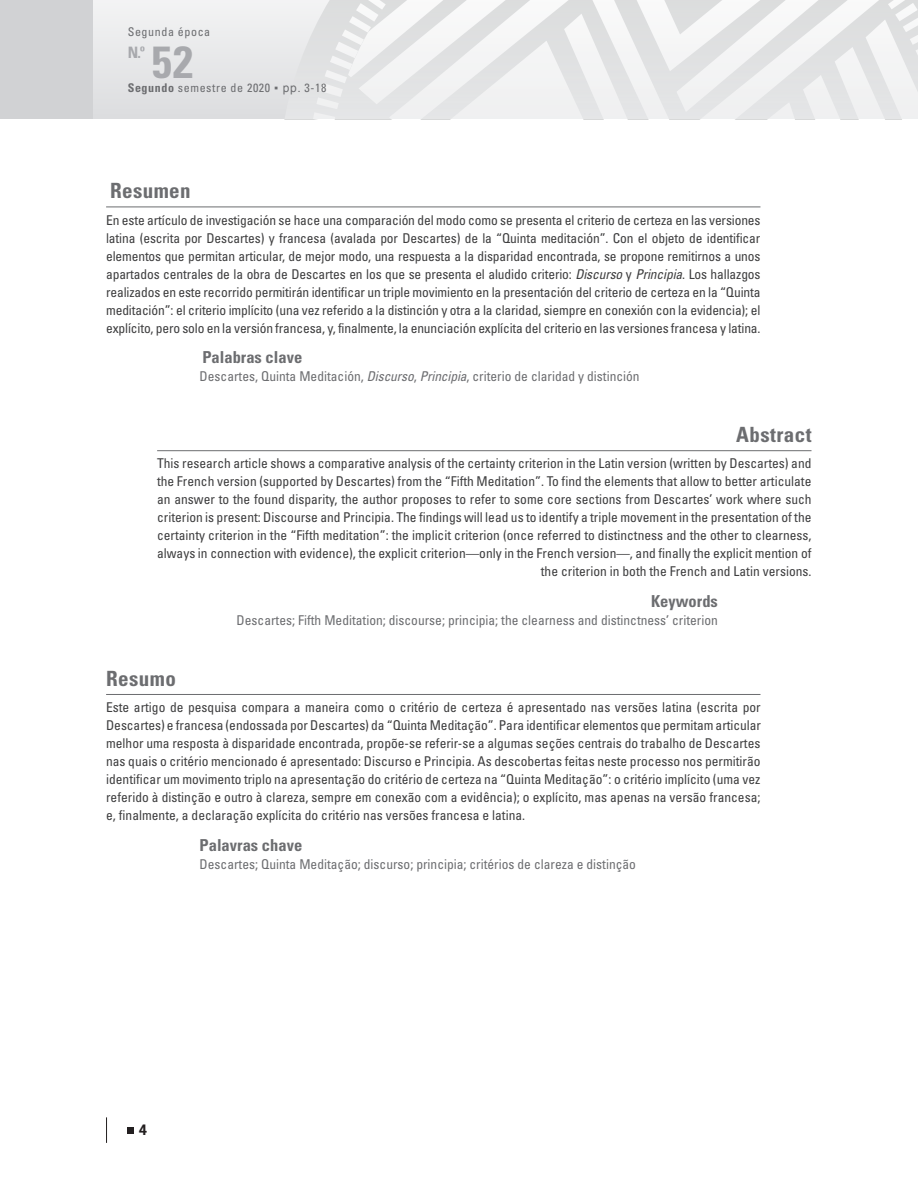
<style>
.page{position:relative;width:918px;height:1188px;background:#fff}
.page>*{position:absolute;margin:0;border:0;box-sizing:border-box;transform-origin:0 0}
.t1{font:700 condensed 45px "Univers LT Std";color:#a8a9ad}
.t2{font:700 condensed 21px "Univers LT Std";letter-spacing:.02em;color:#6c6d70}
.t3{font:700 condensed 16.5px "Univers LT Std";color:#6c6d70}
.t4{font:700 condensed 15.75px "Univers LT Std";color:#a8a9ad}
.t5{font:condensed 13.5px/18px "Univers LT Std";color:#3e3e3f;text-align:justify}
.t6{font:condensed 13.5px "Univers LT Std";color:#6c6d70}
.t7{font:700 13.5px "News Gothic Std";color:#231f20}
.t8{font:condensed 12px "Univers LT Std";letter-spacing:.05em;color:#6c6d70}
.s1{font-weight:700}
.s2{font-family:"Arial";font-stretch:normal}
.s3{font-style:italic}
</style>
<div class="page">
<div style="left:94px;top:0;width:824px;height:119px;background:#e8e9ea"></div>
<svg style="left:307px;top:0;width:611px;height:89px"></svg>
<svg style="left:128px;top:1128px;width:6px;height:6px"></svg>
<svg style="left:106px;top:1117px;width:1px;height:26px"></svg>
<div style="left:0;top:0;width:93px;height:119px;background:#d1d2d4"></div>
<hr style="left:106px;top:207px;width:654px;height:1px;background:#6c6d70">
<hr style="left:157px;top:450px;width:655px;height:1px;background:#6c6d70">
<hr style="left:106px;top:694px;width:654px;height:1px;background:#6c6d70">
<p class="t8" style="left:128px;top:24px;width:84px">Segunda época</p>
<p class="t4" style="left:128px;top:43px;width:19px">N.º</p>
<h1 class="t1" style="left:152px;top:34px;width:43px">52</h1>
<p class="t8" style="left:128px;top:80px;width:200px"><span class="s1">Segundo</span> semestre de 2020 <span class="s2">▪ pp.</span> 3-18</p>
<h2 class="t2" style="left:110px;top:178px;width:82px">Resumen</h2>
<p class="t5" style="left:106px;top:211px;width:656px">En este artículo de investigación se hace una comparación del modo como se presenta el criterio de certeza en las versiones latina (escrita por Descartes) y francesa (avalada por Descartes) de la “Quinta meditación”. Con el objeto de identificar elementos que permitan articular, de mejor modo, una respuesta a la disparidad encontrada, se propone remitirnos a unos apartados centrales de la obra de Descartes en los que se presenta el aludido criterio: <span class="s3">Discurso</span> y <span class="s3">Principia</span>. Los hallazgos realizados en este recorrido permitirán identificar un triple movimiento en la presentación del criterio de certeza en la “Quinta meditación”: el criterio implícito (una vez referido a la distinción y otra a la claridad, siempre en conexión con la evidencia); el explícito, pero solo en la versión francesa, y, finalmente, la enunciación explícita del criterio en las versiones francesa y latina.</p>
<p class="t3" style="left:202px;top:347px;width:101px">Palabras clave</p>
<p class="t6" style="left:200px;top:368px;width:442px">Descartes, Quinta Meditación, <span class="s3">Discurso</span>, <span class="s3">Principia</span>, criterio de claridad y distinción</p>
<h2 class="t2" style="left:736px;top:421px;width:77px">Abstract</h2>
<p class="t5" style="left:157px;top:454px;width:656px;text-align:right">This research article shows a comparative analysis of the certainty criterion in the Latin version (written by Descartes) and the French version (supported by Descartes) from the “Fifth Meditation”. To find the elements that allow to better articulate an answer to the found disparity, the author proposes to refer to some core sections from Descartes’ work where such criterion is present: Discourse and Principia. The findings will lead us to identify a triple movement in the presentation of the certainty criterion in the “Fifth meditation”: the implicit criterion (once referred to distinctness and the other to clearness, always in connection with evidence), the explicit criterion—only in the French version—, and finally the explicit mention of the criterion in both the French and Latin versions.</p>
<p class="t3" style="left:651px;top:591px;width:68px">Keywords</p>
<p class="t6" style="left:237px;top:612px;width:483px">Descartes; Fifth Meditation; discourse; principia; the clearness and distinctness’ criterion</p>
<h2 class="t2" style="left:106px;top:665px;width:71px">Resumo</h2>
<p class="t5" style="left:106px;top:698px;width:656px">Este artigo de pesquisa compara a maneira como o critério de certeza é apresentado nas versões latina (escrita por Descartes) e francesa (endossada por Descartes) da “Quinta Meditação”. Para identificar elementos que permitam articular melhor uma resposta à disparidade encontrada, propõe-se referir-se a algumas seções centrais do trabalho de Descartes nas quais o critério mencionado é apresentado: Discurso e Principia. As descobertas feitas neste processo nos permitirão identificar um movimento triplo na apresentação do critério de certeza na “Quinta Meditação”: o critério implícito (uma vez referido à distinção e outro à clareza, sempre em conexão com a evidência); o explícito, mas apenas na versão francesa; e, finalmente, a declaração explícita do critério nas versões francesa e latina.</p>
<p class="t3" style="left:200px;top:835px;width:104px">Palavras chave</p>
<p class="t6" style="left:200px;top:856px;width:438px">Descartes; Quinta Meditação; discurso; principia; critérios de clareza e distinção</p>
<p class="t7" style="left:139px;top:1121px;width:10px">4</p>
</div>
